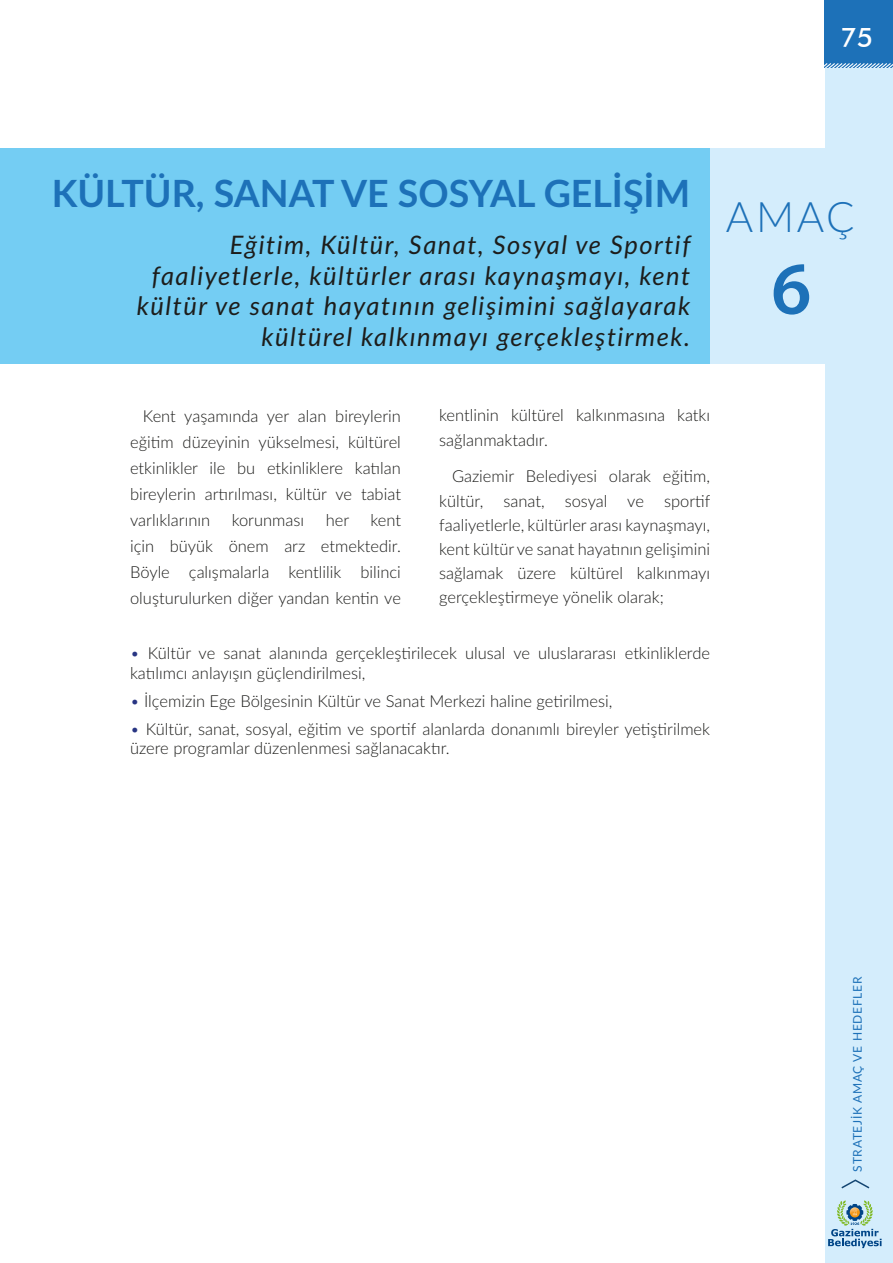
<style>
.page{position:relative;width:893px;height:1263px;background:#fff}
.page>*{position:absolute;margin:0;border:0;box-sizing:border-box;transform-origin:0 0}
.t1{font:600 75px "Myriad Pro";color:#1d71b8}
.t2{font:300 42px "Lato";color:#1d71b8}
.t3{font:700 37.5px "Lato";color:#1d71b8}
.t4{font:500 27px "Futura BT";color:#fff}
.t5{font:italic 25.5px/30.6px "Lato";letter-spacing:.06em;color:#1d1d1b;text-align:right}
.t6{font:300 16.5px/26px "Lato";color:#1d1d1b;text-align:justify}
.t7{font:12px "Lato";letter-spacing:.06em;color:#1d71b8}
.s1{color:#283583}
</style>
<div class="page">
<div style="left:825px;top:0;width:68px;height:68px;background:#1d71b8"></div>
<svg style="left:824px;top:62px;width:69px;height:6px"></svg>
<div style="left:825px;top:68px;width:68px;height:1195px;background:#d4edfc"></div>
<svg style="left:841px;top:1179px;width:29px;height:10px"></svg>
<svg style="left:828px;top:1200px;width:54px;height:48px"></svg>
<div style="left:1px;top:149px;width:760px;height:215px;background:#74cdf3"></div>
<div style="left:710px;top:149px;width:162px;height:215px;background:#d4edfc"></div>
<h3 class="t4" style="left:840px;top:21px;width:34px">75</h3>
<h3 class="t3" style="left:52px;top:165px;width:640px">KÜLTÜR, SANAT VE SOSYAL GELİŞİM</h3>
<h3 class="t5" style="left:137px;top:229px;width:555px">Eğitim, Kültür, Sanat, Sosyal ve Sportif faaliyetlerle, kültürler arası kaynaşmayı, kent kültür ve sanat hayatının gelişimini sağlayarak kültürel kalkınmayı gerçekleştirmek.</h3>
<h2 class="t2" style="left:726px;top:188px;width:130px">AMAÇ</h2>
<h1 class="t1" style="left:771px;top:241px;width:42px">6</h1>
<p class="t6" style="left:130px;top:402px;width:272px;text-indent:13px">Kent yaşamında yer alan bireylerin eğitim düzeyinin yükselmesi, kültürel etkinlikler ile bu etkinliklere katılan bireylerin artırılması, kültür ve tabiat varlıklarının</p>
<p class="t6" style="left:130px;top:506px;width:272px;text-indent:240px">kent için büyük önem arz etmektedir.<br>Böyle çalışmalarla kentlilik bilinci oluşturulurken diğer yandan kentin ve</p>
<p class="t6" style="left:232px;top:506px;width:74px">korunması</p>
<p class="t6" style="left:326px;top:506px;width:25px">her</p>
<p class="t6" style="left:439px;top:403px;width:272px;line-height:24.2px">kentlinin kültürel kalkınmasına katkı sağlanmaktadır.</p>
<p class="t6" style="left:439px;top:464px;width:273px;line-height:24.2px;text-indent:13px">Gaziemir Belediyesi olarak eğitim, kültür, sanat, sosyal ve sportif faaliyetlerle, kültürler arası kaynaşmayı, kent kültür ve sanat hayatının gelişimini sağlamak üzere kültürel kalkınmayı gerçekleştirmeye yönelik olarak;</p>
<p class="t6" style="left:130px;top:643px;width:581px;line-height:19.5px"><span class="s1">•</span> Kültür ve sanat alanında gerçekleştirilecek ulusal ve uluslararası etkinliklerde katılımcı anlayışın güçlendirilmesi,</p>
<p class="t6" style="left:130px;top:687px;width:484px"><span class="s1">•</span> İlçemizin Ege Bölgesinin Kültür ve Sanat Merkezi haline getirilmesi,</p>
<p class="t6" style="left:130px;top:718px;width:581px;line-height:19.5px"><span class="s1">•</span> Kültür, sanat, sosyal, eğitim ve sportif alanlarda donanımlı bireyler yetiştirilmek üzere programlar düzenlenmesi sağlanacaktır.</p>
<p class="t7" style="left:849px;top:1172px;width:196px;rotate:-90deg">STRATEJİK AMAÇ VE HEDEFLER</p>
</div>
